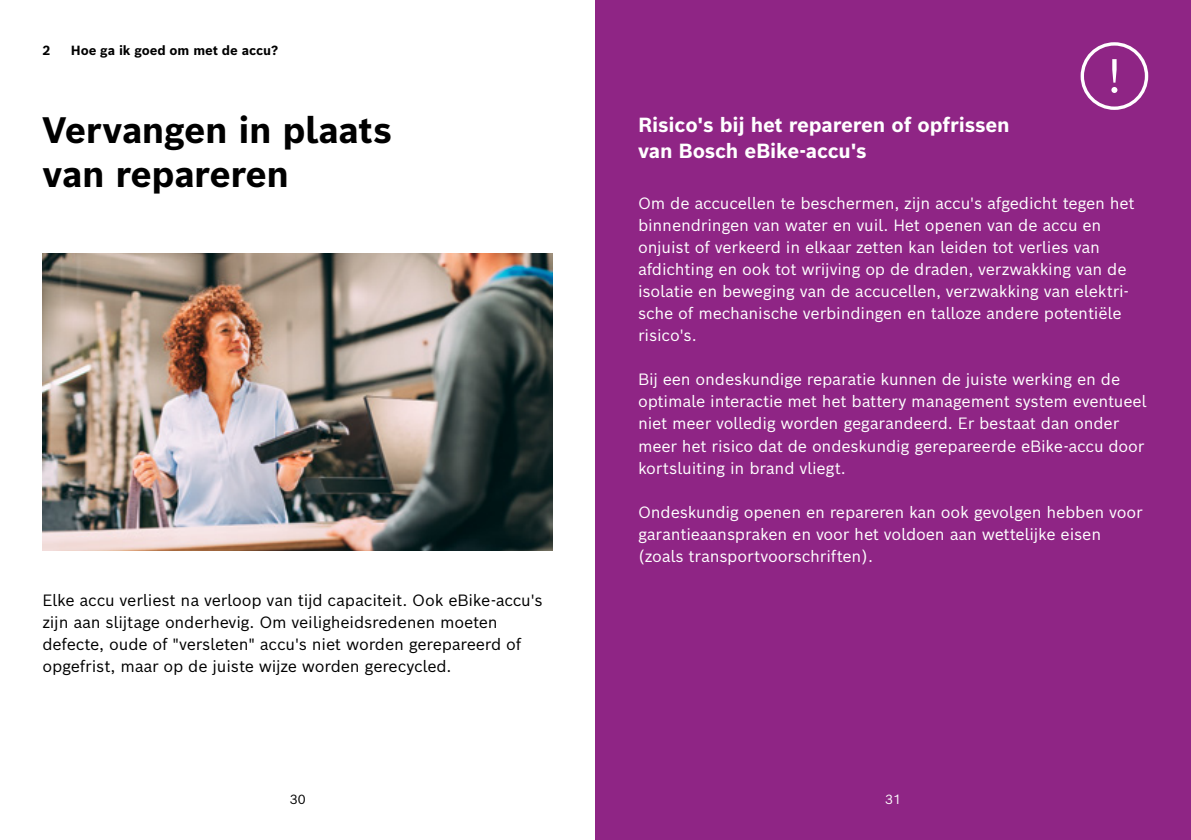
<style>
.page{position:relative;width:1191px;height:840px;background:#fff}
.page>*{position:absolute;margin:0;border:0;box-sizing:border-box;transform-origin:0 0}
.t1{font:700 36px/44px "Bosch Sans";letter-spacing:-.01em;color:#000}
.t2{font:700 20px/26px "Bosch Sans";letter-spacing:-.01em;color:#fff}
.t3{font:16px/22px "Bosch Sans";letter-spacing:-.01em;color:#fff}
.t4{font:16px/22px "Bosch Sans";letter-spacing:-.01em;color:#000}
.t5{font:700 13px "Bosch Sans";letter-spacing:-.01em;color:#000}
.t6{font:13px "Bosch Sans";color:#000}
.t7{font:13px "Bosch Sans";color:#fff}
</style>
<div class="page">
<div style="left:595px;top:0;width:596px;height:839px;background:#8f2585"></div>
<img style="left:43px;top:253px;width:510px;height:297px">
<svg style="left:1080px;top:42px;width:68px;height:68px"></svg>
<p class="t5" style="left:43px;top:42px;width:9px">2</p>
<p class="t5" style="left:71px;top:42px;width:209px">Hoe ga ik goed om met de accu?</p>
<h1 class="t1" style="left:43px;top:107px;width:351px">Vervangen in plaats van repareren</h1>
<p class="t4" style="left:43px;top:588px;width:502px">Elke accu verliest na verloop van tijd capaciteit. Ook eBike-accu's zijn aan slijtage onderhevig. Om veiligheidsredenen moeten defecte, oude of "versleten" accu's niet worden gerepareerd of opgefrist, maar op de juiste wijze worden gerecycled.</p>
<p class="t2" style="left:638px;top:111px;width:373px">Risico's bij het repareren of opfrissen van Bosch eBike-accu's</p>
<p class="t3" style="left:638px;top:192px;width:498px">Om de accucellen te beschermen, zijn accu's afgedicht tegen het binnendringen van water en vuil. Het openen van de accu en onjuist of verkeerd in elkaar zetten kan leiden tot verlies van afdichting en ook tot wrijving op de draden, verzwakking van de isolatie en beweging van de accucellen, verzwakking van elektri&shy;sche of mechanische verbindingen en talloze andere potentiële risico's.</p>
<p class="t3" style="left:638px;top:368px;width:510px">Bij een ondeskundige reparatie kunnen de juiste werking en de optimale interactie met het battery management system eventueel niet meer volledig worden gegarandeerd. Er bestaat dan onder meer het risico dat de ondeskundig gerepareerde eBike-accu door kortsluiting in brand vliegt.</p>
<p class="t3" style="left:638px;top:500px;width:506px">Ondeskundig openen en repareren kan ook gevolgen hebben voor garantieaanspraken en voor het voldoen aan wettelijke eisen (zoals transportvoorschriften).</p>
<p class="t6" style="left:290px;top:789px;width:17px">30</p>
<p class="t7" style="left:885px;top:789px;width:17px">31</p>
</div>
